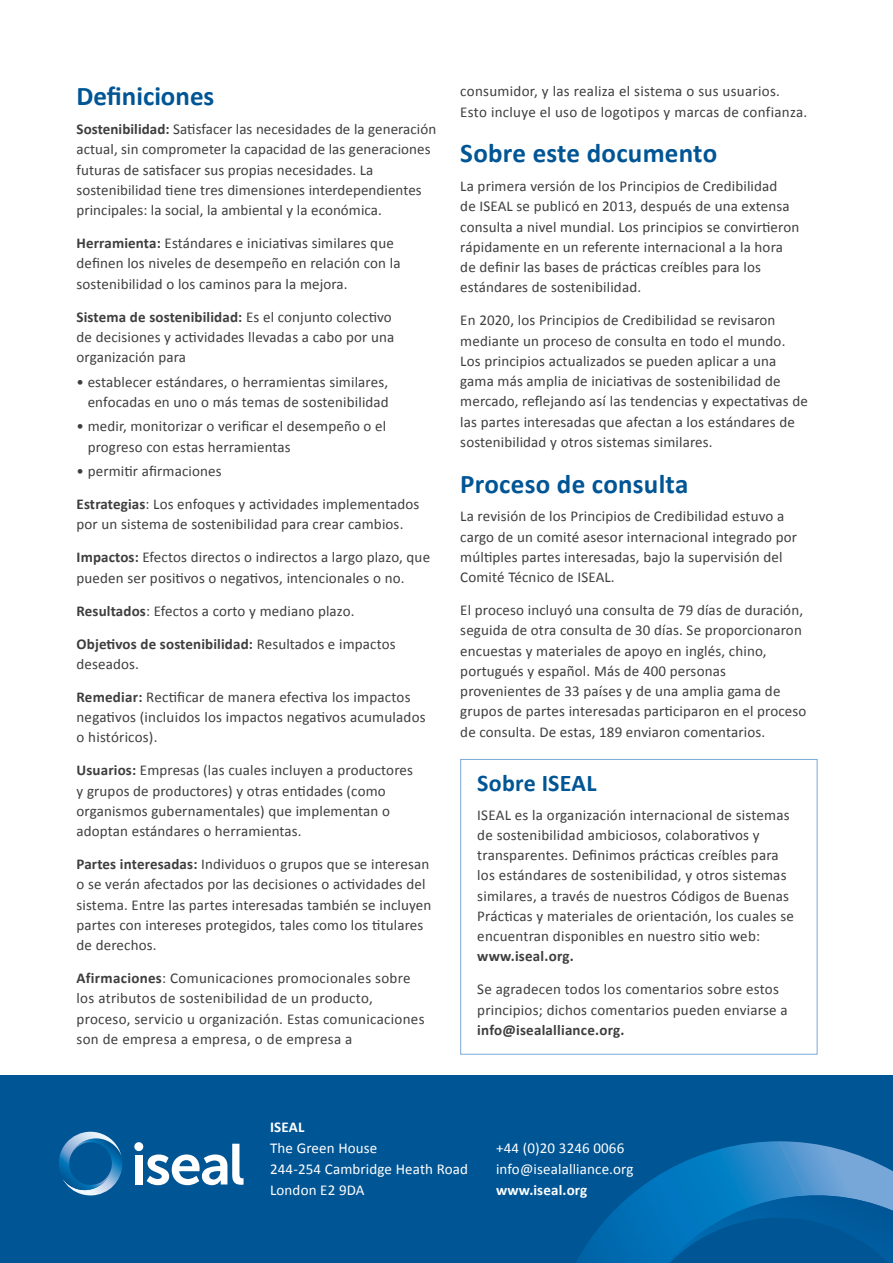
<style>
.page{position:relative;width:893px;height:1263px;background:#fff}
.page>*{position:absolute;margin:0;border:0;box-sizing:border-box;transform-origin:0 0}
.t1{font:700 27px "Calibri";letter-spacing:.01em;color:#005595}
.t2{font:700 24px "Calibri";letter-spacing:.01em;color:#005595}
.t3{font:15px/20.2px "Calibri";letter-spacing:.01em;color:#3e3e3f}
.t4{font:15px "Calibri";letter-spacing:.01em;color:#fff}
.t5{font:700 15px "Calibri";letter-spacing:.01em;color:#fff}
.s1{font-weight:700}
</style>
<div class="page">
<div style="left:0;top:1076px;width:893px;height:187px;background:#005595"></div>
<svg style="left:576px;top:1141px;width:317px;height:122px"></svg>
<svg style="left:59px;top:1132px;width:63px;height:64px"></svg>
<div style="left:135px;top:1155px;width:7px;height:29px;background:#fff"></div>
<svg style="left:147px;top:1144px;width:97px;height:41px"></svg>
<div style="left:134px;top:1142px;width:9px;height:9px;background:#fff;border-radius:50%"></div>
<div style="left:460px;top:759px;width:357px;height:295px;border:1px solid #7ba9da"></div>
<p class="t1" style="left:77px;top:77px;width:139px">Definiciones</p>
<p class="t3" style="left:77px;top:119px;width:361px"><span class="s1">Sostenibilidad:</span> Satisfacer las necesidades de la generación actual, sin comprometer la capacidad de las generaciones futuras de satisfacer sus propias necesidades. La sostenibilidad tiene tres dimensiones interdependientes principales: la social, la ambiental y la económica.</p>
<p class="t3" style="left:77px;top:233px;width:325px"><span class="s1">Herramienta:</span> Estándares e iniciativas similares que definen los niveles de desempeño en relación con la sostenibilidad o los caminos para la mejora.</p>
<p class="t3" style="left:77px;top:306px;width:319px"><span class="s1">Sistema de sostenibilidad:</span> Es el conjunto colectivo de decisiones y actividades llevadas a cabo por una organización para</p>
<p class="t3" style="left:77px;top:371px;width:314px;text-align:right">• establecer estándares, o herramientas similares, enfocadas en uno o más temas de sostenibilidad</p>
<p class="t3" style="left:88px;top:416px;width:300px;text-indent:-11px">• medir, monitorizar o verificar el desempeño o el progreso con estas herramientas</p>
<p class="t3" style="left:77px;top:461px;width:147px">• permitir afirmaciones</p>
<p class="t3" style="left:77px;top:494px;width:344px"><span class="s1">Estrategias</span>: Los enfoques y actividades implementados por un sistema de sostenibilidad para crear cambios.</p>
<p class="t3" style="left:77px;top:547px;width:355px"><span class="s1">Impactos:</span> Efectos directos o indirectos a largo plazo, que pueden ser positivos o negativos, intencionales o no.</p>
<p class="t3" style="left:77px;top:600px;width:280px"><span class="s1">Resultados</span>: Efectos a corto y mediano plazo.</p>
<p class="t3" style="left:77px;top:633px;width:321px"><span class="s1">Objetivos de sostenibilidad:</span> Resultados e impactos deseados.</p>
<p class="t3" style="left:77px;top:686px;width:351px"><span class="s1">Remediar:</span> Rectificar de manera efectiva los impactos negativos (incluidos los impactos negativos acumulados o históricos).</p>
<p class="t3" style="left:77px;top:760px;width:338px"><span class="s1">Usuarios:</span> Empresas (las cuales incluyen a productores y grupos de productores) y otras entidades (como organismos gubernamentales) que implementan o adoptan estándares o herramientas.</p>
<p class="t3" style="left:77px;top:854px;width:356px"><span class="s1">Partes interesadas:</span> Individuos o grupos que se interesan o se verán afectados por las decisiones o actividades del sistema. Entre las partes interesadas también se incluyen partes con intereses protegidos, tales como los titulares de derechos.</p>
<p class="t3" style="left:77px;top:968px;width:350px"><span class="s1">Afirmaciones</span>: Comunicaciones promocionales sobre los atributos de sostenibilidad de un producto, proceso, servicio u organización. Estas comunicaciones son de empresa a empresa, o de empresa a</p>
<p class="t3" style="left:460px;top:81px;width:348px">consumidor, y las realiza el sistema o sus usuarios.<br>Esto incluye el uso de logotipos y marcas de confianza.</p>
<p class="t1" style="left:460px;top:134px;width:258px">Sobre este documento</p>
<p class="t3" style="left:460px;top:176px;width:340px">La primera versión de los Principios de Credibilidad<br>de ISEAL se publicó en 2013, después de una extensa consulta a nivel mundial. Los principios se convirtieron rápidamente en un referente internacional a la hora de definir las bases de prácticas creíbles para los estándares de sostenibilidad.</p>
<p class="t3" style="left:460px;top:310px;width:349px">En 2020, los Principios de Credibilidad se revisaron mediante un proceso de consulta en todo el mundo.<br>Los principios actualizados se pueden aplicar a una gama más amplia de iniciativas de sostenibilidad de mercado, reflejando así las tendencias y expectativas de las partes interesadas que afectan a los estándares de sostenibilidad y otros sistemas similares.</p>
<p class="t1" style="left:460px;top:465px;width:230px">Proceso de consulta</p>
<p class="t3" style="left:460px;top:506px;width:338px">La revisión de los Principios de Credibilidad estuvo a cargo de un comité asesor internacional integrado por múltiples partes interesadas, bajo la supervisión del Comité Técnico de ISEAL.</p>
<p class="t3" style="left:460px;top:600px;width:348px">El proceso incluyó una consulta de 79 días de duración, seguida de otra consulta de 30 días. Se proporcionaron encuestas y materiales de apoyo en inglés, chino, portugués y español. Más de 400 personas provenientes de 33 países y de una amplia gama de grupos de partes interesadas participaron en el proceso de consulta. De estas, 189 enviaron comentarios.</p>
<p class="t2" style="left:477px;top:766px;width:121px">Sobre ISEAL</p>
<p class="t3" style="left:477px;top:804px;width:318px">ISEAL es la organización internacional de sistemas de sostenibilidad ambiciosos, colaborativos y transparentes. Definimos prácticas creíbles para los estándares de sostenibilidad, y otros sistemas similares, a través de nuestros Códigos de Buenas Prácticas y materiales de orientación, los cuales se encuentran disponibles en nuestro sitio web: <span class="s1">www.iseal.org.</span></p>
<p class="t3" style="left:477px;top:979px;width:312px">Se agradecen todos los comentarios sobre estos principios; dichos comentarios pueden enviarse a <span class="s1">info@isealalliance.org.</span></p>
<p class="t5" style="left:270px;top:1116px;width:36px">ISEAL</p>
<p class="t4" style="left:270px;top:1137px;width:109px">The Green House</p>
<p class="t4" style="left:270px;top:1158px;width:199px">244-254 Cambridge Heath Road</p>
<p class="t4" style="left:270px;top:1179px;width:96px">London E2 9DA</p>
<p class="t4" style="left:496px;top:1137px;width:130px">+44 (0)20 3246 0066</p>
<p class="t4" style="left:496px;top:1158px;width:139px">info@isealalliance.org</p>
<p class="t5" style="left:496px;top:1179px;width:93px">www.iseal.org</p>
</div>
